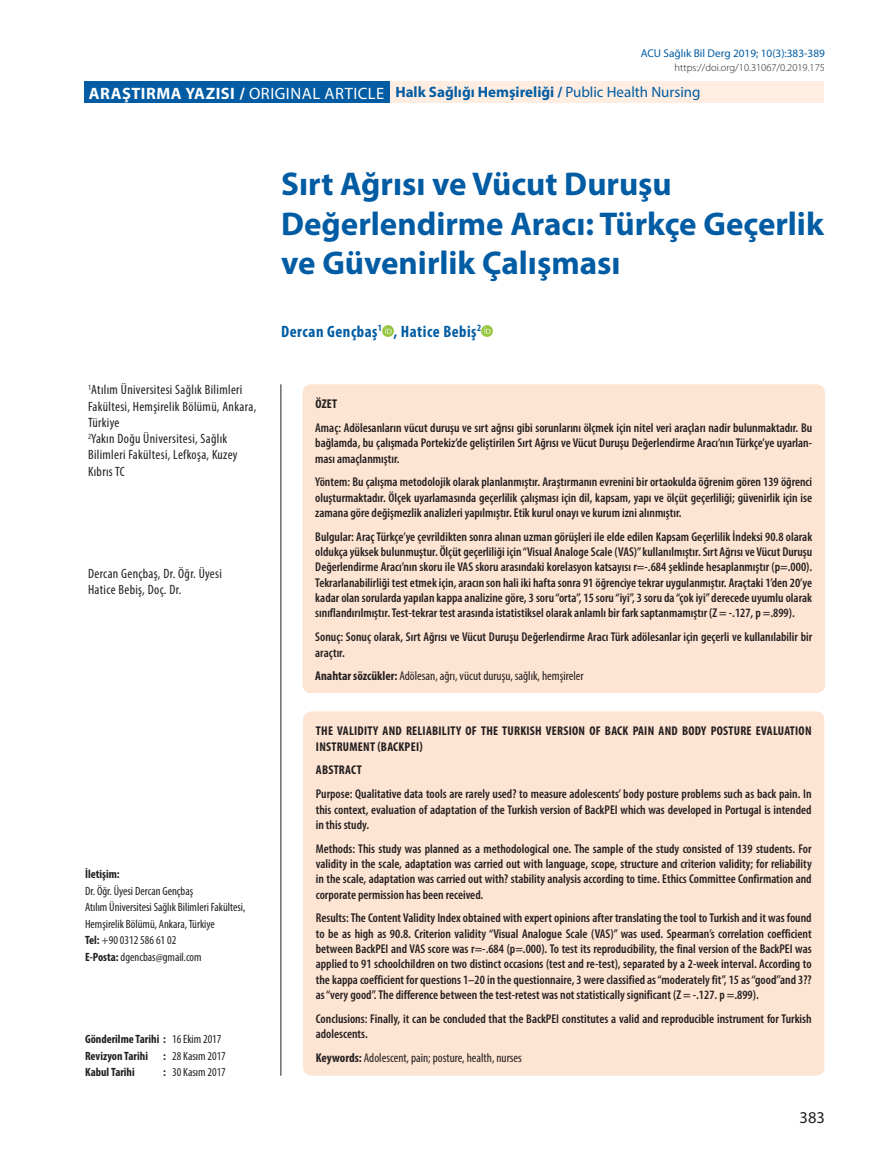
<style>
.page{position:relative;width:893px;height:1170px;background:#fff}
.page>*{position:absolute;margin:0;border:0;box-sizing:border-box;transform-origin:0 0}
.t1{font:700 33px/39.6px "Myriad Pro";color:#015ca3}
.t2{font:700 condensed 16.5px "Myriad Pro";letter-spacing:.03em;color:#015ca3}
.t3{font:16.5px "Myriad Pro";color:#231f20}
.t4{font:700 15px "Myriad Pro";color:#015ca3}
.t5{font:condensed 13.5px/16.2px "Myriad Pro";letter-spacing:.025em;color:#231f20}
.t6{font:600 condensed 12.75px/15.3px "Myriad Pro";color:#231f20;text-align:justify}
.t7{font:700 condensed 12.75px/15.3px "Myriad Pro";letter-spacing:.02em;color:#231f20}
.t8{font:condensed 12.75px "Myriad Pro";color:#231f20}
.t9{font:condensed 12px/16.5px "Myriad Pro";color:#231f20}
.t10{font:700 condensed 12px/16.5px "Myriad Pro";color:#231f20}
.t11{font:11.25px "Myriad Pro";color:#015ca3}
.t12{font:300 10.5px "Myriad Pro";color:#231f20}
.s1{font-size:16.5px;color:#fff}
.s2{font-weight:400;font-size:16.5px;color:#fff}
.s3{font-weight:400}
.s4{font-weight:700}
</style>
<div class="page">
<div style="left:389px;top:82px;width:435px;height:21px;background:#feede0"></div>
<div style="left:84px;top:82px;width:305px;height:21px;background:#015ca3"></div>
<hr style="left:280px;top:384px;width:1px;height:691px;background:#231f20">
<svg style="left:382px;top:326px;width:11px;height:10px"></svg>
<svg style="left:482px;top:326px;width:10px;height:10px"></svg>
<div style="left:302px;top:384px;width:523px;height:309px;background:#fee4d2;border-radius:9px"></div>
<div style="left:303px;top:711px;width:521px;height:364px;background:#fee4d2;border-radius:9px"></div>
<p class="t11" style="left:641px;top:46px;width:186px">ACU Sağlık Bil Derg 2019; 10(3):383-389</p>
<p class="t12" style="left:675px;top:62px;width:152px">https://doi.org/10.31067/0.2019.175</p>
<p class="t4" style="left:89px;top:82px;width:613px"><span class="s1">ARAŞTIRMA YAZISI /</span> <span class="s2">ORIGINAL ARTICLE</span> Halk Sağlığı Hemşireliği / <span class="s3">Public Health Nursing</span></p>
<h1 class="t1" style="left:281px;top:163px;width:544px">Sırt Ağrısı ve Vücut Duruşu<br>Değerlendirme Aracı: Türkçe Geçerlik ve Güvenirlik Çalışması</h1>
<p class="t5" style="left:88px;top:381px;width:170px"><sup>1</sup>Atılım Üniversitesi Sağlık Bilimleri<br>Fakültesi, Hemşirelik Bölümü, Ankara,<br>Türkiye<br><sup>2</sup>Yakın Doğu Üniversitesi, Sağlık<br>Bilimleri Fakültesi, Lefkoşa, Kuzey<br>Kıbrıs TC</p>
<p class="t5" style="left:88px;top:565px;width:135px">Dercan Gençbaş, Dr. Öğr. Üyesi<br>Hatice Bebiş, Doç. Dr.</p>
<p class="t10" style="left:85px;top:865px;width:36px">İletişim:</p>
<p class="t9" style="left:85px;top:882px;width:162px">Dr. Öğr. Üyesi Dercan Gençbaş<br>Atılım Üniversitesi Sağlık Bilimleri Fakültesi, Hemşirelik Bölümü, Ankara, Türkiye<br><span class="s4">Tel:</span> +90 0312 586 61 02<br><span class="s4">E-Posta:</span> dgencbas@gmail.com</p>
<p class="t10" style="left:85px;top:1030px;width:138px">Gönderilme Tarihi : <span class="s3">16 Ekim 2017<br></span>Revizyon Tarihi</p>
<p class="t9" style="left:163px;top:1047px;width:64px"><span class="s4">:</span> 28 Kasım 2017</p>
<p class="t10" style="left:85px;top:1063px;width:51px">Kabul Tarihi</p>
<p class="t9" style="left:163px;top:1063px;width:64px"><span class="s4">:</span> 30 Kasım 2017</p>
<p class="t2" style="left:281px;top:321px;width:201px">Dercan Gençbaş<sup>1</sup> , Hatice Bebiş<sup>2</sup></p>
<p class="t7" style="left:315px;top:396px;width:23px">ÖZET</p>
<p class="t6" style="left:315px;top:420px;width:498px">Amaç: Adölesanların vücut duruşu ve sırt ağrısı gibi sorunlarını ölçmek için nitel veri araçları nadir bulunmaktadır. Bu bağlamda, bu çalışmada Portekiz’de geliştirilen Sırt Ağrısı ve Vücut Duruşu Değerlendirme Aracı’nın Türkçe’ye uyarlan&shy;ması amaçlanmıştır.</p>
<p class="t6" style="left:315px;top:474px;width:498px">Yöntem: Bu çalışma metodolojik olarak planlanmıştır. Araştırmanın evrenini bir ortaokulda öğrenim gören 139 öğrenci oluşturmaktadır. Ölçek uyarlamasında geçerlilik çalışması için dil, kapsam, yapı ve ölçüt geçerliliği; güvenirlik için ise zamana göre değişmezlik analizleri yapılmıştır. Etik kurul onayı ve kurum izni alınmıştır.</p>
<p class="t6" style="left:315px;top:529px;width:498px">Bulgular: Araç Türkçe’ye çevrildikten sonra alınan uzman görüşleri ile elde edilen Kapsam Geçerlilik İndeksi 90.8 olarak oldukça yüksek bulunmuştur. Ölçüt geçerliliği için “Visual Analoge Scale (VAS)” kullanılmıştır. Sırt Ağrısı ve Vücut Duruşu Değerlendirme Aracı’nın skoru ile VAS skoru arasındaki korelasyon katsayısı r=-.684 şeklinde hesaplanmıştır (p=.000).<br>Tekrarlanabilirliği test etmek için, aracın son hali iki hafta sonra 91 öğrenciye tekrar uygulanmıştır. Araçtaki 1’den 20’ye kadar olan sorularda yapılan kappa analizine göre, 3 soru “orta”, 15 soru “iyi”, 3 soru da “çok iyi” derecede uyumlu olarak sınıflandırılmıştır. Test-tekrar test arasında istatistiksel olarak anlamlı bir fark saptanmamıştır (Z = -.127, p =.899).</p>
<p class="t6" style="left:315px;top:629px;width:498px">Sonuç: Sonuç olarak, Sırt Ağrısı ve Vücut Duruşu Değerlendirme Aracı Türk adölesanlar için geçerli ve kullanılabilir bir araçtır.</p>
<p class="t8" style="left:315px;top:668px;width:270px"><span class="s4">Anahtar sözcükler:</span> Adölesan, ağrı, vücut duruşu, sağlık, hemşireler</p>
<p class="t7" style="left:316px;top:723px;width:497px">THE VALIDITY AND RELIABILITY OF THE TURKISH VERSION OF BACK PAIN AND BODY POSTURE EVALUATION<br>INSTRUMENT (BACKPEI)</p>
<p class="t7" style="left:316px;top:762px;width:47px">ABSTRACT</p>
<p class="t6" style="left:316px;top:786px;width:497px">Purpose: Qualitative data tools are rarely used? to measure adolescents’ body posture problems such as back pain. In this context, evaluation of adaptation of the Turkish version of BackPEI which was developed in Portugal is intended in this study.</p>
<p class="t6" style="left:316px;top:840px;width:497px">Methods: This study was planned as a methodological one. The sample of the study consisted of 139 students. For validity in the scale, adaptation was carried out with language, scope, structure and criterion validity; for reliability in the scale, adaptation was carried out with? stability analysis according to time. Ethics Committee Confirmation and corporate permission has been received.</p>
<p class="t6" style="left:316px;top:910px;width:497px">Results: The Content Validity Index obtained with expert opinions after translating the tool to Turkish and it was found to be as high as 90.8. Criterion validity “Visual Analogue Scale (VAS)” was used. Spearman’s correlation coefficient between BackPEI and VAS score was r=-.684 (p=.000). To test its reproducibility, the final version of the BackPEI was applied to 91 schoolchildren on two distinct occasions (test and re-test), separated by a 2-week interval. According to the kappa coefficient for questions 1–20 in the questionnaire, 3 were classified as “moderately fit”, 15 as ‘‘good’’and 3?? as “very good”. The difference between the test-retest was not statistically significant (Z = -.127. p =.899).</p>
<p class="t6" style="left:316px;top:1010px;width:497px">Conclusions: Finally, it can be concluded that the BackPEI constitutes a valid and reproducible instrument for Turkish adolescents.</p>
<p class="t8" style="left:316px;top:1049px;width:208px"><span class="s4">Keywords:</span> Adolescent, pain; posture, health, nurses</p>
<p class="t3" style="left:799px;top:1106px;width:27px">383</p>
</div>
